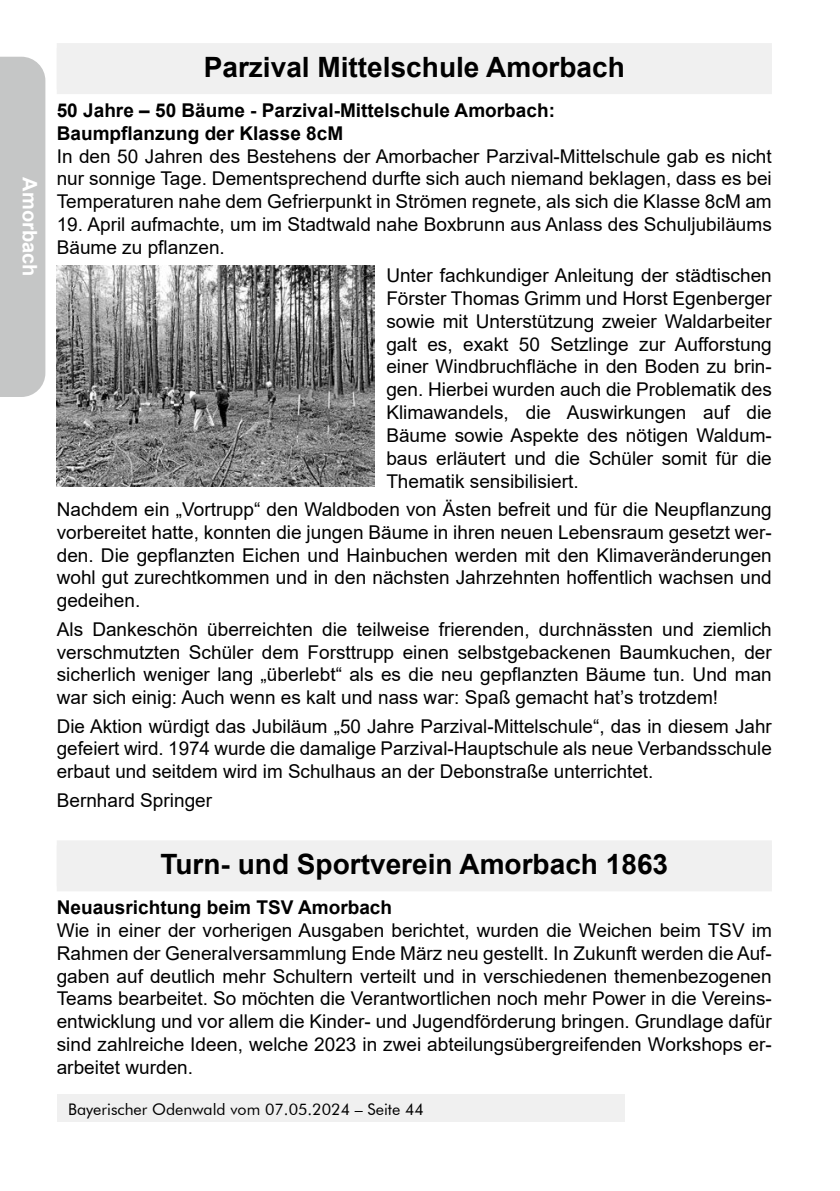
<style>
.page{position:relative;width:840px;height:1191px;background:#fff}
.page>*{position:absolute;margin:0;border:0;box-sizing:border-box;transform-origin:0 0}
.t1{font:700 28px "Arial";color:#000}
.t2{font:700 20px "Arial";color:#fff}
.t3{font:19px/22.8px "Arial";color:#000;text-align:justify}
.t4{font:700 19px/22.8px "Arial";color:#000}
.t5{font:16px "Futura BT";color:#000}
</style>
<div class="page">
<div style="left:57px;top:1095px;width:567px;height:27px;background:#f0f0f0"></div>
<div style="left:57px;top:48px;width:714px;height:46px;background:#f0f0f0"></div>
<div style="left:57px;top:43px;width:714px;height:46px;background:#f0f0f0"></div>
<div style="left:57px;top:845px;width:714px;height:46px;background:#f0f0f0"></div>
<div style="left:57px;top:840px;width:714px;height:46px;background:#f0f0f0"></div>
<img style="left:57px;top:265px;width:318px;height:222px">
<div style="left:0;top:57px;width:45px;height:340px;background:#c5c6c6"></div>
<p class="t2" style="left:44px;top:177px;width:100px;rotate:90deg">Amorbach</p>
<h1 class="t1" style="left:204px;top:48px;width:422px">Parzival Mittelschule Amorbach</h1>
<p class="t4" style="left:57px;top:99px;width:499px">50 Jahre – 50 Bäume - Parzival-Mittelschule Amorbach:<br>Baumpflanzung der Klasse 8cM</p>
<p class="t3" style="left:57px;top:144px;width:716px">In den 50 Jahren des Bestehens der Amorbacher Parzival-Mittelschule gab es nicht nur sonnige Tage. Dementsprechend durfte sich auch niemand beklagen, dass es bei Temperaturen nahe dem Gefrierpunkt in Strömen regnete, als sich die Klasse 8cM am</p>
<p class="t3" style="left:57px;top:213px;width:716px">19. April aufmachte, um im Stadtwald nahe Boxbrunn aus Anlass des Schuljubiläums<br>Bäume zu pflanzen.</p>
<p class="t3" style="left:386px;top:264px;width:387px">Unter fachkundiger Anleitung der städtischen Förster Thomas Grimm und Horst Egenberger sowie mit Unterstützung zweier Waldarbeiter galt es, exakt 50 Setzlinge zur Aufforstung einer Windbruchfläche in den Boden zu brin&shy;gen. Hierbei wurden auch die Problematik des Klimawandels, die Auswirkungen auf die Bäume sowie Aspekte des nötigen Waldum&shy;baus erläutert und die Schüler somit für die Thematik sensibilisiert.</p>
<p class="t3" style="left:57px;top:498px;width:716px">Nachdem ein „Vortrupp“ den Waldboden von Ästen befreit und für die Neupflanzung vorbereitet hatte, konnten die jungen Bäume in ihren neuen Lebensraum gesetzt wer&shy;den. Die gepflanzten Eichen und Hainbuchen werden mit den Klimaveränderungen wohl gut zurechtkommen und in den nächsten Jahrzehnten hoffentlich wachsen und gedeihen.</p>
<p class="t3" style="left:57px;top:617px;width:716px">Als Dankeschön überreichten die teilweise frierenden, durchnässten und ziemlich verschmutzten Schüler dem Forsttrupp einen selbstgebackenen Baumkuchen, der sicherlich weniger lang „überlebt“ als es die neu gepflanzten Bäume tun. Und man war sich einig: Auch wenn es kalt und nass war: Spaß gemacht hat’s trotzdem!</p>
<p class="t3" style="left:57px;top:714px;width:716px">Die Aktion würdigt das Jubiläum „50 Jahre Parzival-Mittelschule“, das in diesem Jahr gefeiert wird. 1974 wurde die damalige Parzival-Hauptschule als neue Verbandsschule erbaut und seitdem wird im Schulhaus an der Debonstraße unterrichtet.</p>
<p class="t3" style="left:57px;top:788px;width:157px">Bernhard Springer</p>
<h1 class="t1" style="left:160px;top:844px;width:509px">Turn- und Sportverein Amorbach 1863</h1>
<p class="t4" style="left:57px;top:896px;width:337px">Neuausrichtung beim TSV Amorbach</p>
<p class="t3" style="left:57px;top:918px;width:716px">Wie in einer der vorherigen Ausgaben berichtet, wurden die Weichen beim TSV im Rahmen der Generalversammlung Ende März neu gestellt. In Zukunft werden die Auf&shy;gaben auf deutlich mehr Schultern verteilt und in verschiedenen themenbezogenen Teams bearbeitet. So möchten die Verantwortlichen noch mehr Power in die Vereins&shy;entwicklung und vor allem die Kinder- und Jugendförderung bringen. Grundlage dafür sind zahlreiche Ideen, welche 2023 in zwei abteilungsübergreifenden Workshops er&shy;arbeitet wurden.</p>
<p class="t5" style="left:68px;top:1099px;width:357px">Bayerischer Odenwald vom 07.05.2024 – Seite 44</p>
</div>
